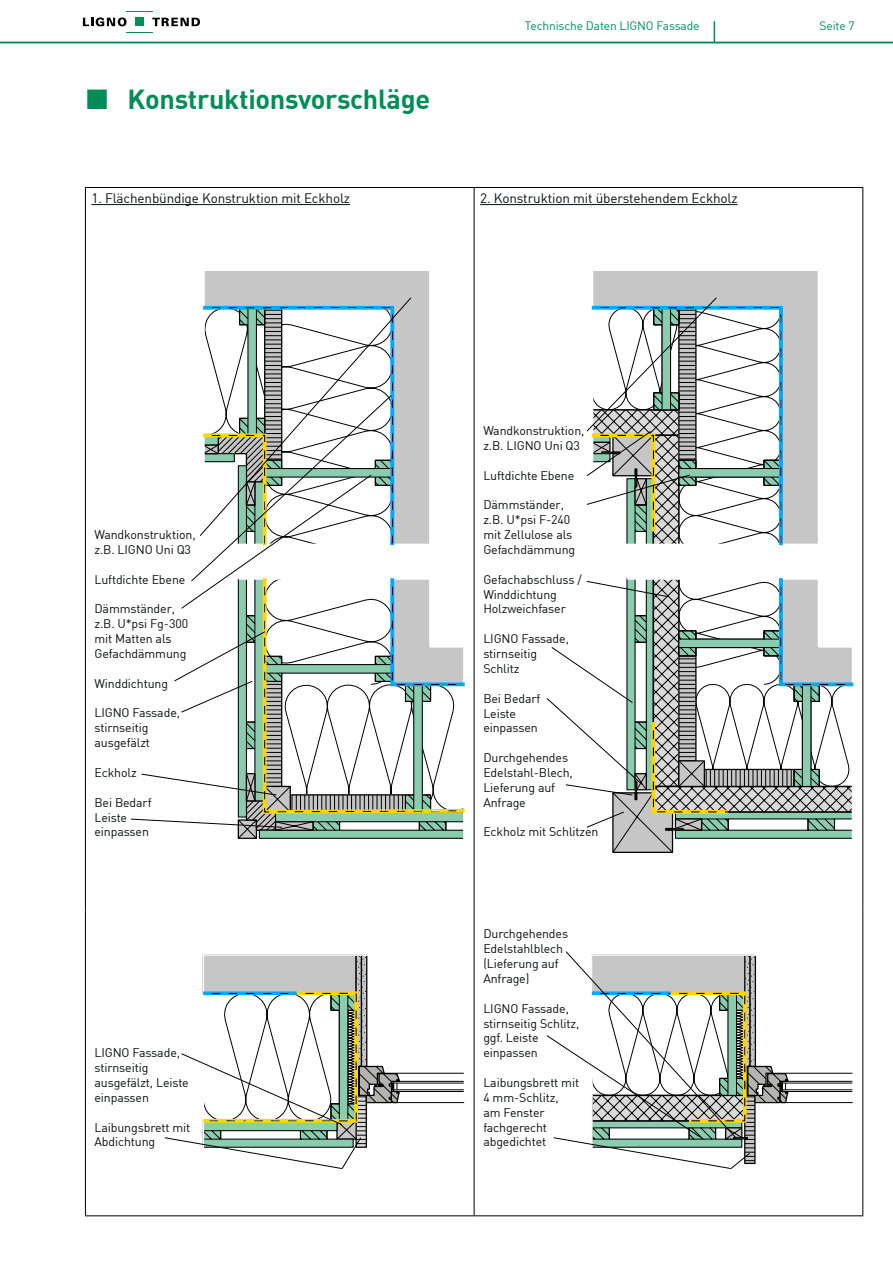
<style>
.page{position:relative;width:893px;height:1263px;background:#fff}
.page>*{position:absolute;margin:0;border:0;box-sizing:border-box;transform-origin:0 0}
.t1{font:700 27px "DIN";letter-spacing:-.01em;color:#008d58}
.t2{font:13.5px "DIN";letter-spacing:-.01em;color:#0c100e}
.t3{font:12.3px/14.9px "DIN";letter-spacing:-.01em;color:#0c100e}
.t4{font:12px "DIN";letter-spacing:-.01em;color:#008d58}
</style>
<div class="page">
<div style="left:204px;top:271px;width:225px;height:36px;background:#c6c6c6"></div>
<svg style="left:202px;top:954px;width:166px;height:2px"></svg>
<div style="left:593px;top:271px;width:225px;height:273px;background:#c6c6c6"></div>
<svg style="left:714px;top:21px;width:1px;height:21px"></svg>
<svg style="left:83px;top:11px;width:117px;height:15px"></svg>
<svg style="left:126px;top:32px;width:26px;height:1px"></svg>
<div style="left:135px;top:18px;width:9px;height:8px;background:#008d58"></div>
<hr style="left:0;top:42px;width:893px;height:1px;background:#008d58">
<hr style="left:85px;top:188px;width:1px;height:722px;background:#000">
<hr style="left:474px;top:188px;width:1px;height:722px;background:#000">
<hr style="left:862px;top:188px;width:1px;height:722px;background:#000">
<hr style="left:85px;top:910px;width:1px;height:305px;background:#000">
<hr style="left:474px;top:910px;width:1px;height:305px;background:#000">
<hr style="left:862px;top:910px;width:1px;height:305px;background:#000">
<hr style="left:85px;top:1215px;width:389px;height:1px;background:#000">
<hr style="left:474px;top:1215px;width:389px;height:1px;background:#000">
<hr style="left:85px;top:187px;width:389px;height:1px;background:#000">
<hr style="left:474px;top:187px;width:389px;height:1px;background:#000">
<hr style="left:91px;top:204px;width:259px;height:1px;background:#0c100e">
<hr style="left:480px;top:204px;width:258px;height:1px;background:#0c100e">
<svg style="left:203px;top:297px;width:208px;height:10px;background:#b0c2cb"></svg>
<svg style="left:586px;top:297px;width:196px;height:249px"></svg>
<svg style="left:131px;top:307px;width:334px;height:532px"></svg>
<svg style="left:164px;top:956px;width:301px;height:213px"></svg>
<svg style="left:546px;top:951px;width:308px;height:218px"></svg>
<svg style="left:546px;top:578px;width:308px;height:275px"></svg>
<h1 class="t1" style="left:128px;top:81px;width:304px">Konstruktionsvorschläge</h1>
<p class="t4" style="left:525px;top:18px;width:176px">Technische Daten LIGNO Fassade</p>
<p class="t4" style="left:819px;top:18px;width:37px">Seite 7</p>
<p class="t2" style="left:91px;top:190px;width:260px">1. Flächenbündige Konstruktion mit Eckholz</p>
<p class="t2" style="left:480px;top:190px;width:259px">2. Konstruktion mit überstehendem Eckholz</p>
<p class="t3" style="left:94px;top:527px;width:103px">Wandkonstruktion, z.B. LIGNO Uni Q3</p>
<p class="t3" style="left:94px;top:572px;width:92px">Luftdichte Ebene</p>
<p class="t3" style="left:94px;top:601px;width:95px">Dämmständer, z.B. U*psi Fg-300 mit Matten als<br>Gefachdämmung</p>
<p class="t3" style="left:94px;top:676px;width:75px">Winddichtung</p>
<p class="t3" style="left:94px;top:705px;width:87px">LIGNO Fassade, stirnseitig ausgefälzt</p>
<p class="t3" style="left:94px;top:765px;width:44px">Eckholz</p>
<p class="t3" style="left:94px;top:794px;width:59px">Bei Bedarf<br>Leiste einpassen</p>
<p class="t3" style="left:94px;top:1045px;width:96px">LIGNO Fassade, stirnseitig ausgefälzt, Leiste einpassen</p>
<p class="t3" style="left:94px;top:1119px;width:97px">Laibungsbrett mit<br>Abdichtung</p>
<p class="t3" style="left:483px;top:423px;width:103px">Wandkonstruktion, z.B. LIGNO Uni Q3</p>
<p class="t3" style="left:483px;top:468px;width:92px">Luftdichte Ebene</p>
<p class="t3" style="left:483px;top:497px;width:93px">Dämmständer, z.B. U*psi F-240 mit Zellulose als<br>Gefachdämmung</p>
<p class="t3" style="left:483px;top:572px;width:100px">Gefachabschluss /<br>Winddichtung<br>Holzweichfaser</p>
<p class="t3" style="left:483px;top:631px;width:87px">LIGNO Fassade, stirnseitig<br>Schlitz</p>
<p class="t3" style="left:483px;top:690px;width:59px">Bei Bedarf<br>Leiste einpassen</p>
<p class="t3" style="left:483px;top:750px;width:91px">Durchgehendes<br>Edelstahl-Blech,<br>Lieferung auf<br>Anfrage</p>
<p class="t3" style="left:483px;top:824px;width:117px">Eckholz mit Schlitzen</p>
<p class="t3" style="left:483px;top:926px;width:86px">Durchgehendes<br>Edelstahlblech (Lieferung auf<br>Anfrage)</p>
<p class="t3" style="left:483px;top:1000px;width:98px">LIGNO Fassade, stirnseitig Schlitz, ggf. Leiste einpassen</p>
<p class="t3" style="left:483px;top:1075px;width:97px">Laibungsbrett mit<br>4 mm-Schlitz,<br>am Fenster fachgerecht abgedichtet</p>
</div>
